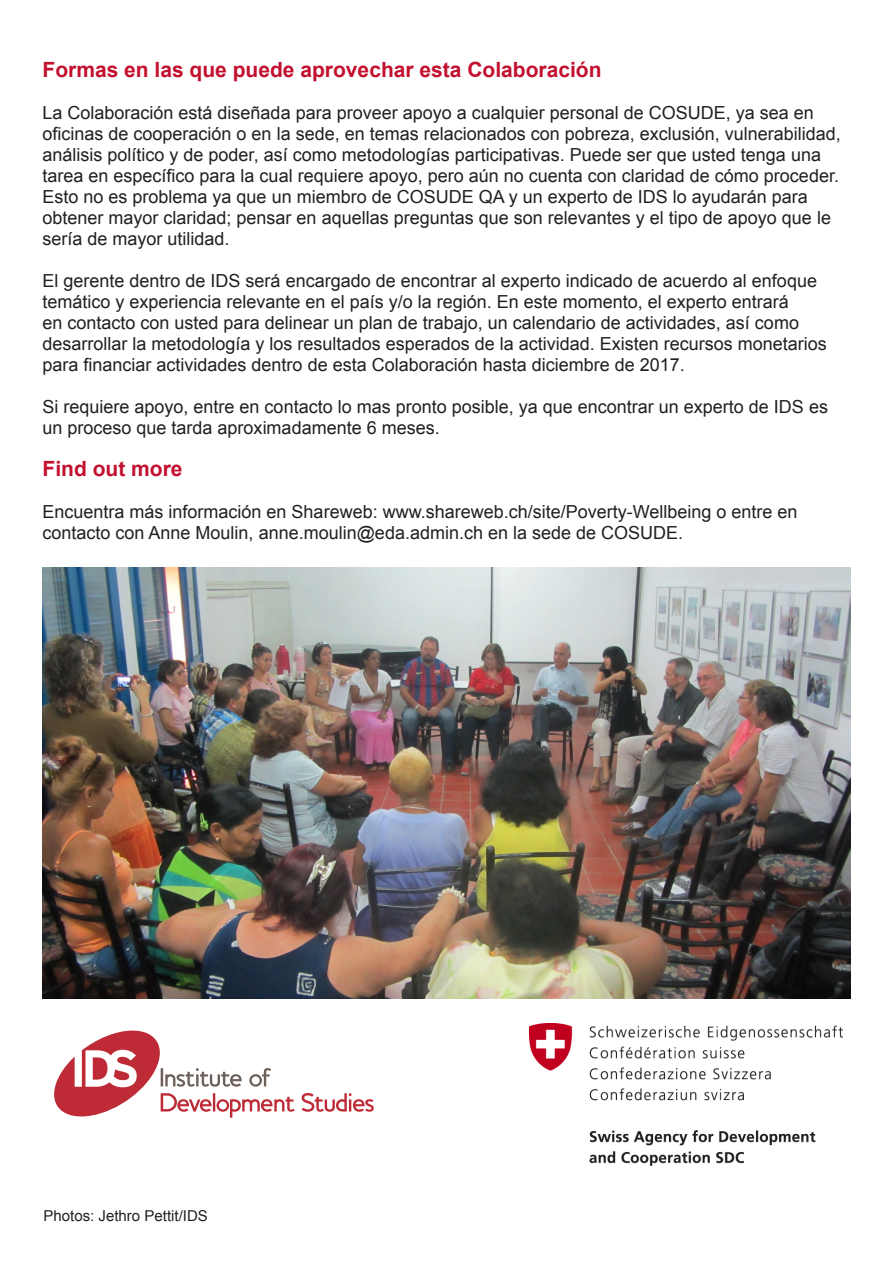
<style>
.page{position:relative;width:893px;height:1263px;background:#fff}
.page>*{position:absolute;margin:0;border:0;box-sizing:border-box;transform-origin:0 0}
.t1{font:700 21px "Arial";color:#c3102f}
.t2{font:18px/21px "Arial";color:#231f20}
.t3{font:15px "Arial";color:#231f20}
</style>
<div class="page">
<svg style="left:54px;top:1030px;width:241px;height:88px"></svg>
<svg style="left:302px;top:1093px;width:72px;height:19px"></svg>
<img style="left:43px;top:568px;width:807px;height:430px">
<img style="left:529px;top:1024px;width:313px;height:141px">
<p class="t1" style="left:43px;top:55px;width:561px">Formas en las que puede aprovechar esta Colaboración</p>
<p class="t2" style="left:43px;top:102px;width:800px">La Colaboración está diseñada para proveer apoyo a cualquier personal de COSUDE, ya sea en oficinas de cooperación o en la sede, en temas relacionados con pobreza, exclusión, vulnerabilidad, análisis político y de poder, así como metodologías participativas. Puede ser que usted tenga una tarea en específico para la cual requiere apoyo, pero aún no cuenta con claridad de cómo proceder.<br>Esto no es problema ya que un miembro de COSUDE QA y un experto de IDS lo ayudarán para obtener mayor claridad; pensar en aquellas preguntas que son relevantes y el tipo de apoyo que le sería de mayor utilidad.</p>
<p class="t2" style="left:43px;top:270px;width:786px">El gerente dentro de IDS será encargado de encontrar al experto indicado de acuerdo al enfoque temático y experiencia relevante en el país y/o la región. En este momento, el experto entrará<br>en contacto con usted para delinear un plan de trabajo, un calendario de actividades, así como desarrollar la metodología y los resultados esperados de la actividad. Existen recursos monetarios para financiar actividades dentro de esta Colaboración hasta diciembre de 2017.</p>
<p class="t2" style="left:43px;top:396px;width:787px">Si requiere apoyo, entre en contacto lo mas pronto posible, ya que encontrar un experto de IDS es un proceso que tarda aproximadamente 6 meses.</p>
<p class="t1" style="left:43px;top:454px;width:142px">Find out more</p>
<p class="t2" style="left:43px;top:501px;width:757px">Encuentra más información en Shareweb: www.shareweb.ch/site/Poverty-Wellbeing o entre en contacto con Anne Moulin, anne.moulin@eda.admin.ch en la sede de COSUDE.</p>
<p class="t3" style="left:44px;top:1206px;width:166px">Photos: Jethro Pettit/IDS</p>
</div>
